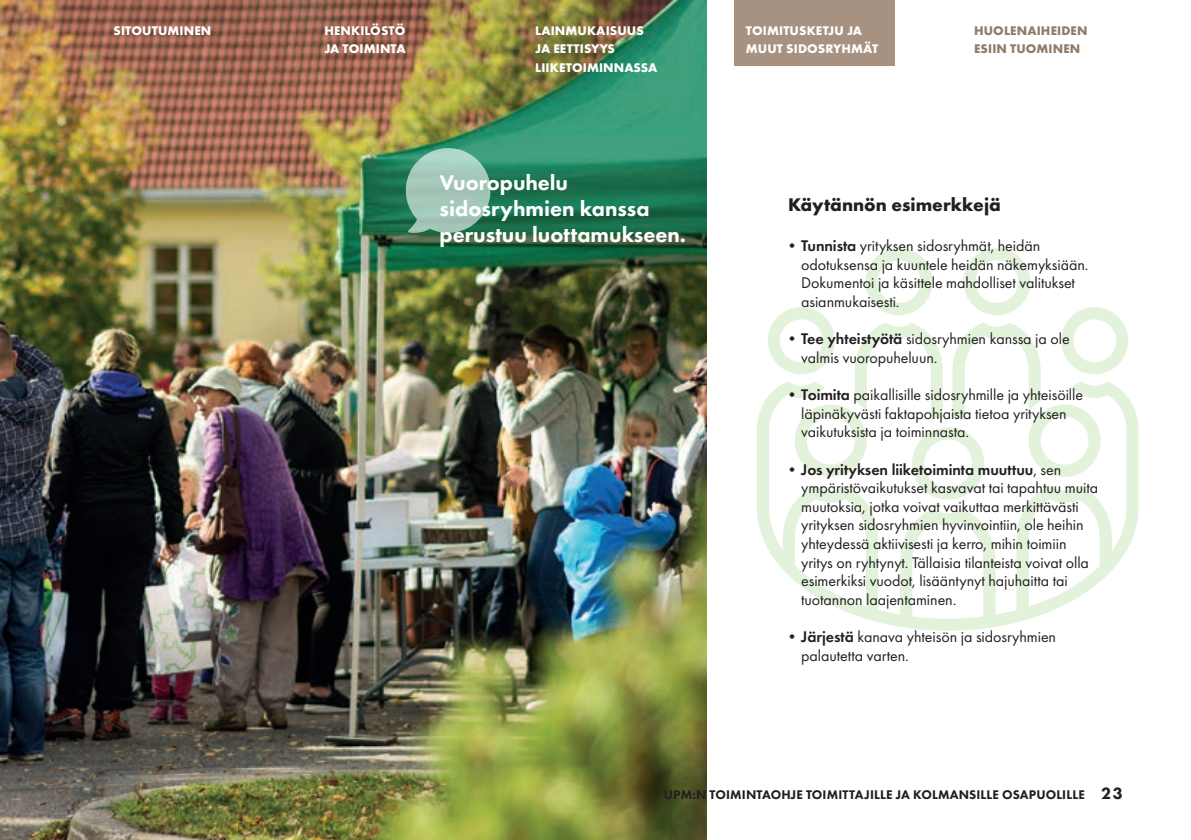
<style>
.page{position:relative;width:1191px;height:840px;background:#fff}
.page>*{position:absolute;margin:0;border:0;box-sizing:border-box;transform-origin:0 0}
.QUOTE{font:800 22px/26px "Futura PT";color:#fff}
.BODY_bullets_heading{font:700 19px "Futura PT";color:#231f20}
.t1{font:16px/18.6px "Futura PT";letter-spacing:-.005em;color:#231f20}
.NAVIGATION{font:700 13px/18px "Futura PT";letter-spacing:.01em;color:#fff}
.t2{font:800 13px "Futura PT";letter-spacing:.01em;color:#231f20}
.NAVIGATION-2{font:700 13px/18px "Futura PT";letter-spacing:.01em;color:#927b68}
.s1{font-weight:600}
.s2{font-size:17px}
</style>
<div class="page">
<img style="left:0;top:0;width:706px;height:839px">
<div style="left:734px;top:0;width:160px;height:65px;background:#a79180"></div>
<svg style="left:405px;top:148px;width:87px;height:85px;background:#88b9a6"></svg>
<svg style="left:757px;top:398px;width:381px;height:232px"></svg>
<svg style="left:767px;top:248px;width:361px;height:251px"></svg>
<p class="NAVIGATION" style="left:324px;top:22px;width:83px">HENKILÖSTÖ<br>JA TOIMINTA</p>
<p class="NAVIGATION" style="left:113px;top:22px;width:99px">SITOUTUMINEN</p>
<p class="NAVIGATION" style="left:746px;top:22px;width:134px">TOIMITUSKETJU JA<br>MUUT SIDOSRYHMÄT</p>
<p class="NAVIGATION-2" style="left:974px;top:22px;width:115px">HUOLENAIHEIDEN<br>ESIIN TUOMINEN</p>
<p class="NAVIGATION" style="left:535px;top:22px;width:124px">LAINMUKAISUUS<br>JA EETTISYYS<br>LIIKETOIMINNASSA</p>
<p class="QUOTE" style="left:439px;top:169px;width:248px">Vuoropuhelu sidosryhmien kanssa perustuu luottamukseen.</p>
<p class="BODY_bullets_heading" style="left:788px;top:192px;width:214px">Käytännön esimerkkejä</p>
<p class="t1" style="left:801px;top:236px;width:289px;text-indent:-17px">•<span class="s1">Tunnista</span> yrityksen sidosryhmät, heidän odotuksensa ja kuuntele heidän näkemyksiään.<br>Dokumentoi ja käsittele mahdolliset valitukset asianmukaisesti.</p>
<p class="t1" style="left:801px;top:329px;width:270px;text-indent:-17px">•<span class="s1">Tee yhteistyötä</span> sidosryhmien kanssa ja ole valmis vuoropuheluun.</p>
<p class="t1" style="left:801px;top:385px;width:283px;text-indent:-17px">•<span class="s1">Toimita</span> paikallisille sidosryhmille ja yhteisöille läpinäkyvästi faktapohjaista tietoa yrityksen vaikutuksista ja toiminnasta.</p>
<p class="t1" style="left:801px;top:459px;width:298px;text-indent:-17px">•<span class="s1">Jos yrityksen liiketoiminta muuttuu</span>, sen ympäristövaikutukset kasvavat tai tapahtuu muita muutoksia, jotka voivat vaikuttaa merkittävästi yrityksen sidosryhmien hyvinvointiin, ole heihin yhteydessä aktiivisesti ja kerro, mihin toimiin yritys on ryhtynyt. Tällaisia tilanteista voivat olla esimerkiksi vuodot, lisääntynyt hajuhaitta tai tuotannon laajentaminen.</p>
<p class="t1" style="left:801px;top:627px;width:256px;text-indent:-17px">•<span class="s1">Järjestä</span> kanava yhteisön ja sidosryhmien palautetta varten.</p>
<p class="t2" style="left:664px;top:786px;width:460px">UPM:N TOIMINTAOHJE TOIMITTAJILLE JA KOLMANSILLE OSAPUOLILLE <span class="s2">23</span></p>
</div>
